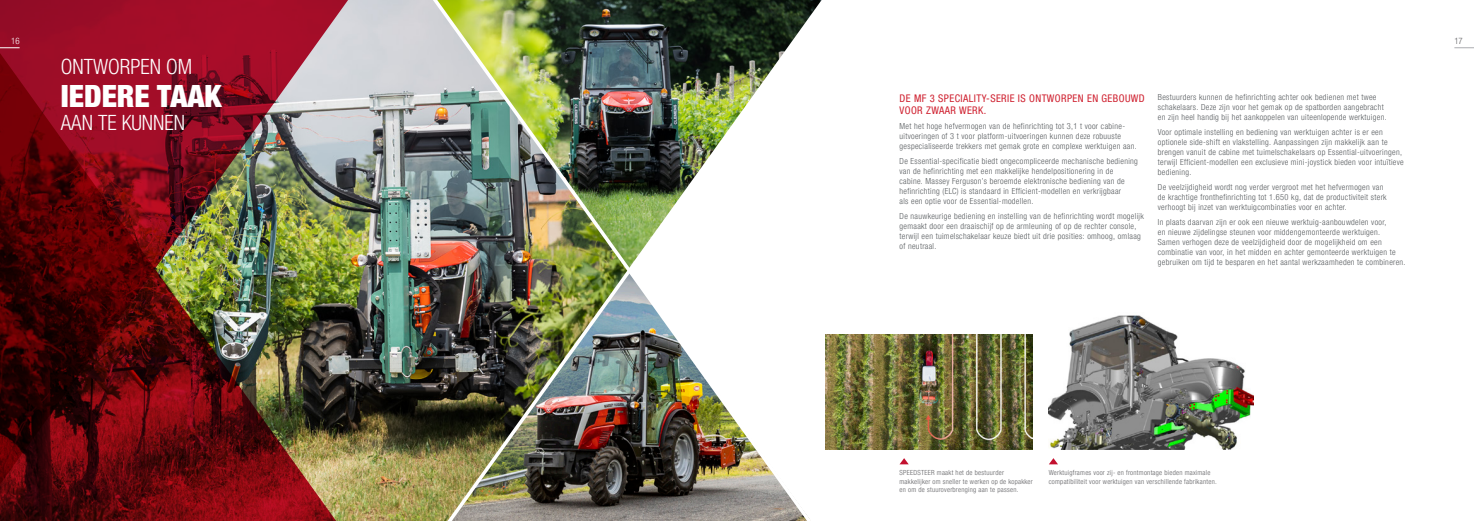
<style>
.page{position:relative;width:1474px;height:521px;background:#fff}
.page>*{position:absolute;margin:0;border:0;box-sizing:border-box;transform-origin:0 0}
.Headings-WHite{font:900 condensed 30.62px "Helvetica Neue LTW1 G";color:#fff}
.Headings-WHite-2{font:300 condensed 21px "Helvetica Neue LTW1 G";color:#fff}
.t1{font:condensed 10.5px/12.6px "Helvetica Neue LTW1 G";letter-spacing:.04em;color:#cf202f}
.t2{font:300 condensed 8.75px "Helvetica Neue LTW1 G";color:#fff}
.t3{font:300 condensed 8.75px "Helvetica Neue LTW1 G";color:#5f5f62}
.Body_copy-Blk{font:300 condensed 8.31px/10px "Helvetica Neue LTW1 G";letter-spacing:.04em;color:#575b5e}
.IMAGES-LEFT_ALLIGN_g{font:300 condensed 7px/8.4px "Helvetica Neue LTW1 G";letter-spacing:.04em;color:#5f5f62}
</style>
<div class="page">
<img style="left:368px;top:0;width:41px;height:521px">
<img style="left:409px;top:0;width:18px;height:521px">
<img style="left:427px;top:0;width:425px;height:521px">
<img style="left:0;top:0;width:368px;height:521px">
<img style="left:825px;top:335px;width:207px;height:114px">
<img style="left:1048px;top:315px;width:205px;height:134px">
<svg style="left:900px;top:458px;width:8px;height:6px"></svg>
<svg style="left:1049px;top:458px;width:9px;height:6px"></svg>
<svg style="left:1454px;top:48px;width:19px;height:1px"></svg>
<svg style="left:0;top:48px;width:20px;height:1px"></svg>
<p class="t2" style="left:11px;top:36px;width:10px">16</p>
<p class="t3" style="left:1454px;top:35px;width:10px">17</p>
<p class="Headings-WHite-2" style="left:61px;top:55px;width:133px">ONTWORPEN OM</p>
<p class="Headings-WHite" style="left:61px;top:78px;width:162px">IEDERE TAAK</p>
<p class="Headings-WHite-2" style="left:61px;top:110px;width:126px">AAN TE KUNNEN</p>
<p class="t1" style="left:899px;top:92px;width:247px">DE MF 3 SPECIALITY-SERIE IS ONTWORPEN EN GEBOUWD<br>VOOR ZWAAR WERK.</p>
<p class="Body_copy-Blk" style="left:899px;top:121px;width:239px">Met het hoge hefvermogen van de hefinrichting tot 3,1 t voor cabine&shy;uitvoeringen of 3 t voor platform-uitvoeringen kunnen deze robuuste gespecialiseerde trekkers met gemak grote en complexe werktuigen aan.</p>
<p class="Body_copy-Blk" style="left:899px;top:156px;width:240px">De Essential-specificatie biedt ongecompliceerde mechanische bediening van de hefinrichting met een makkelijke hendelpositionering in de cabine. Massey Ferguson’s beroemde elektronische bediening van de hefinrichting (ELC) is standaard in Efficient-modellen en verkrijgbaar<br>als een optie voor de Essential-modellen.</p>
<p class="Body_copy-Blk" style="left:899px;top:211px;width:246px">De nauwkeurige bediening en instelling van de hefinrichting wordt mogelijk gemaakt door een draaischijf op de armleuning of op de rechter console, terwijl een tuimelschakelaar keuze biedt uit drie posities: omhoog, omlaag of neutraal.</p>
<p class="Body_copy-Blk" style="left:1157px;top:92px;width:230px">Bestuurders kunnen de hefinrichting achter ook bedienen met twee schakelaars. Deze zijn voor het gemak op de spatborden aangebracht en zijn heel handig bij het aankoppelen van uiteenlopende werktuigen.</p>
<p class="Body_copy-Blk" style="left:1157px;top:127px;width:247px">Voor optimale instelling en bediening van werktuigen achter is er een optionele side-shift en vlakstelling. Aanpassingen zijn makkelijk aan te brengen vanuit de cabine met tuimelschakelaars op Essential-uitvoeringen, terwijl Efficient-modellen een exclusieve mini-joystick bieden voor intuïtieve bediening.</p>
<p class="Body_copy-Blk" style="left:1157px;top:182px;width:230px">De veelzijdigheid wordt nog verder vergroot met het hefvermogen van de krachtige fronthefinrichting tot 1.650 kg, dat de productiviteit sterk verhoogt bij inzet van werktuigcombinaties voor en achter.</p>
<p class="Body_copy-Blk" style="left:1157px;top:217px;width:249px">In plaats daarvan zijn er ook een nieuwe werktuig-aanbouwdelen voor,<br>en nieuwe zijdelingse steunen voor middengemonteerde werktuigen.<br>Samen verhogen deze de veelzijdigheid door de mogelijkheid om een combinatie van voor, in het midden en achter gemonteerde werktuigen te gebruiken om tijd te besparen en het aantal werkzaamheden te combineren.</p>
<p class="IMAGES-LEFT_ALLIGN_g" style="left:899px;top:469px;width:135px">SPEEDSTEER maakt het de bestuurder makkelijker om sneller te werken op de kopakker en om de stuuroverbrenging aan te passen.</p>
<p class="IMAGES-LEFT_ALLIGN_g" style="left:1048px;top:469px;width:169px">Werktuigframes voor zij- en frontmontage bieden maximale compatibiliteit voor werktuigen van verschillende fabrikanten.</p>
</div>
